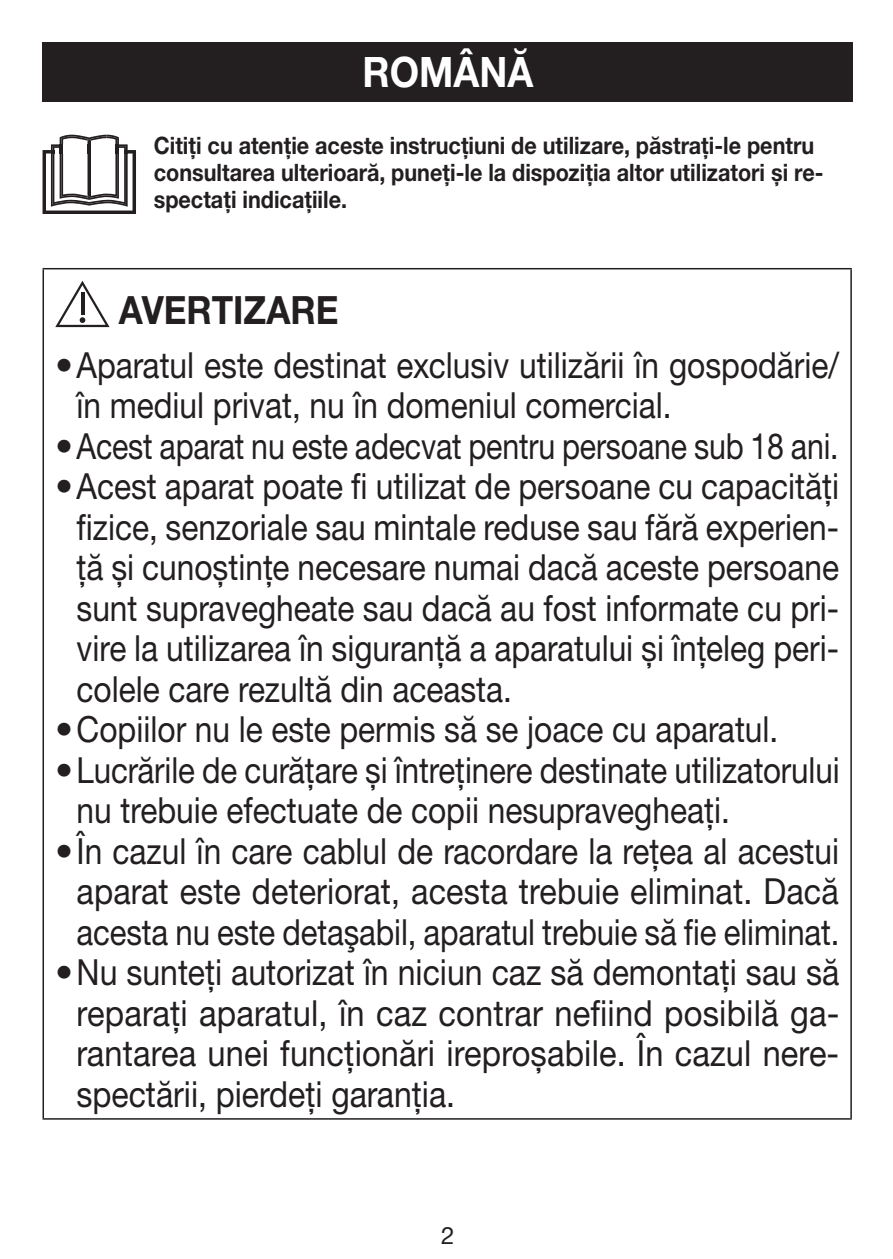
<style>
.page{position:relative;width:893px;height:1259px;background:#fff}
.page>*{position:absolute;margin:0;border:0;box-sizing:border-box;transform-origin:0 0}
.t1{font:700 42px "Helvetica Neue LTW1 G";color:#fff;scale:.9 1}
.t2{font:700 39px "Helvetica Neue LTW1 G";color:#231f20;scale:.9 1}
.t3{font:36px/40.5px "Helvetica Neue LTW1 G";color:#231f20}
.t4{font:700 24px/27px "Helvetica Neue LTW1 G";color:#231f20;scale:.9 1}
.t5{font:24px "Helvetica Neue LTW1 G";color:#231f20}
</style>
<div class="page">
<hr style="left:43px;top:268px;width:809px;height:1px;background:#231f20">
<hr style="left:43px;top:269px;width:1px;height:849px;background:#231f20">
<hr style="left:850px;top:269px;width:2px;height:849px;background:#231f20">
<hr style="left:43px;top:1118px;width:809px;height:1px;background:#231f20">
<svg style="left:55px;top:281px;width:55px;height:46px"></svg>
<div style="left:43px;top:43px;width:810px;height:59px;background:#231f20"></div>
<svg style="left:43px;top:135px;width:93px;height:79px"></svg>
<p class="t1" style="left:362px;top:46px;width:191px">ROMÂNĂ</p>
<p class="t4" style="left:154px;top:132px;width:746px">Citiți cu atenție aceste instrucțiuni de utilizare, păstrați-le pentru consultarea ulterioară, puneți-le la dispoziția altor utilizatori și re&shy;spectați indicațiile.</p>
<p class="t2" style="left:119px;top:286px;width:245px">AVERTIZARE</p>
<p class="t3" style="left:77px;top:344px;width:764px;text-indent:-21px">•Aparatul este destinat exclusiv utilizării în gospodărie/ în mediul privat, nu în domeniul comercial.</p>
<p class="t3" style="left:55px;top:425px;width:785px">•Acest aparat nu este adecvat pentru persoane sub 18 ani.</p>
<p class="t3" style="left:77px;top:466px;width:764px;text-align:justify;text-indent:-21px">•Acest aparat poate fi utilizat de persoane cu capacităţi fizice, senzoriale sau mintale reduse sau fără experien&shy;ţă şi cunoştinţe necesare numai dacă aceste persoane sunt supravegheate sau dacă au fost informate cu pri&shy;vire la utilizarea în siguranţă a aparatului şi înţeleg peri&shy;colele care rezultă din aceasta.</p>
<p class="t3" style="left:55px;top:709px;width:725px">•Copiilor nu le este permis să se joace cu aparatul.</p>
<p class="t3" style="left:77px;top:749px;width:765px;text-indent:-21px">•Lucrările de curăţare şi întreţinere destinate utilizatorului nu trebuie efectuate de copii nesupravegheaţi.</p>
<p class="t3" style="left:55px;top:830px;width:786px;text-align:center">•În cazul în care cablul de racordare la reţea al acestui aparat este deteriorat, acesta trebuie eliminat. Dacă acesta nu este detaşabil, aparatul trebuie să fie eliminat.</p>
<p class="t3" style="left:77px;top:952px;width:764px;text-align:justify;text-indent:-21px">•Nu sunteți autorizat în niciun caz să demontați sau să reparați aparatul, în caz contrar nefiind posibilă ga&shy;rantarea unei funcționări ireproșabile. În cazul nere&shy;spectării, pierdeți garanția.</p>
<p class="t5" style="left:441px;top:1220px;width:15px">2</p>
</div>
